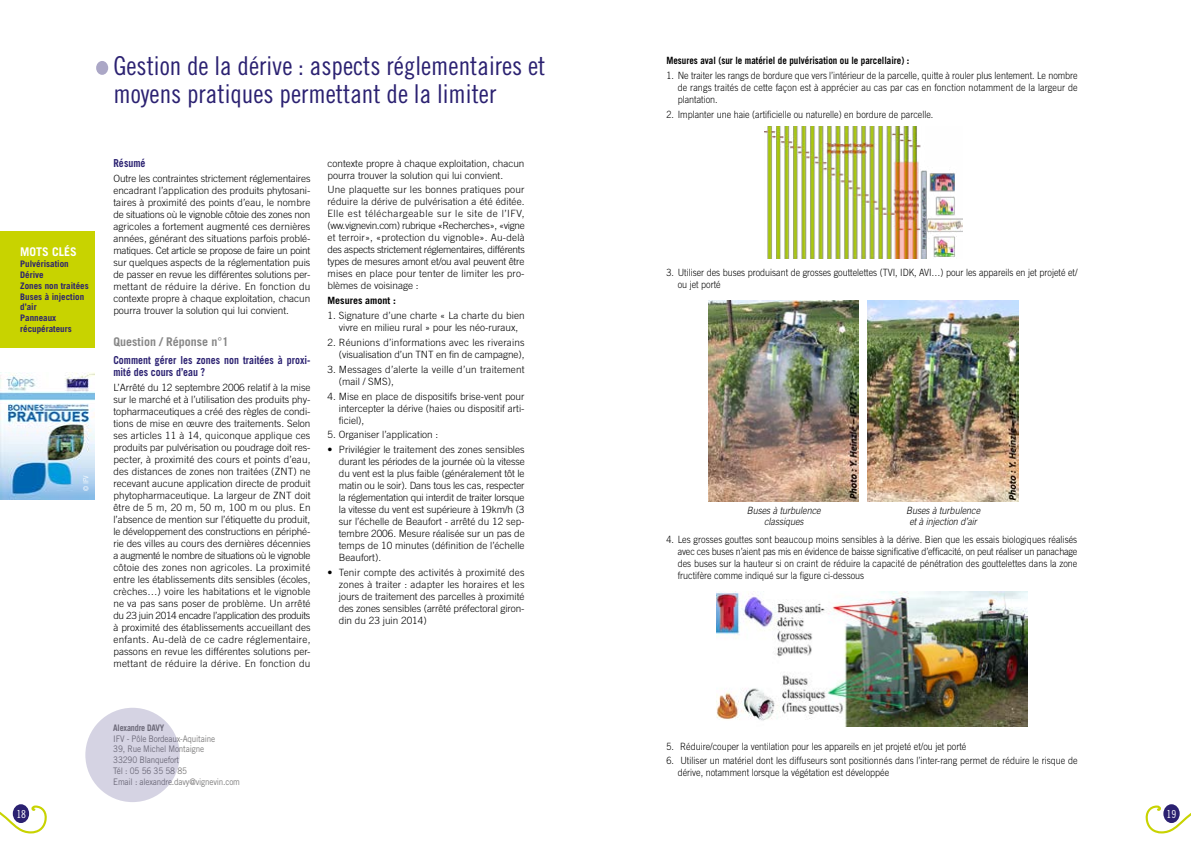
<style>
.page{position:relative;width:1191px;height:842px;background:#fff}
.page>*{position:absolute;margin:0;border:0;box-sizing:border-box;transform-origin:0 0}
.t1{font:26px/28px "Trade Gothic LT Std Cn 18";color:#2b2171}
.t2{font:700 12px "Trade Gothic LT Std";color:#878787}
.t3{font:700 12px "Trade Gothic LT Std";color:#fff}
.t4{font:700 11px/12px "Trade Gothic LT Std";color:#2b2171;scale:.9 1}
.t5{font:11px "Trade Gothic LT Std Cn 18";color:#fff}
.t6{font:300 10px/12px "Trade Gothic LT Std";color:#000;text-align:justify}
.t7{font:300 10px/12px "Trade Gothic LT Std";color:#000;text-align:justify;scale:.9 1}
.t8{font:300 10px/12px "Trade Gothic LT Std";letter-spacing:.02em;color:#000;text-align:right}
.t9{font:italic 300 10px/10.8px "Trade Gothic LT Std";color:#000;text-align:center;scale:.9 1}
.t10{font:700 10px "Trade Gothic LT Std";color:#000;scale:.9 1}
.t11{font:700 10px "Trade Gothic LT Std";color:#000}
.t12{font:9px/10.8px "Trade Gothic LT Std";letter-spacing:-.02em;color:#7c7b7b;scale:.9 1}
.t13{font:700 9px/10.8px "Trade Gothic LT Std";color:#2b2171}
.t14{font:700 9px "Trade Gothic LT Std";letter-spacing:-.02em;color:#7c7b7b;scale:.9 1}
.t15{font:7px "Trade Gothic LT Std";color:#fff;scale:.9 1}
</style>
<div class="page">
<svg style="left:0;top:804px;width:47px;height:30px"></svg>
<svg style="left:1145px;top:804px;width:46px;height:30px"></svg>
<svg style="left:96px;top:61px;width:12px;height:14px"></svg>
<div style="left:0;top:232px;width:94px;height:116px;background:#c8d300"></div>
<img style="left:0;top:373px;width:94px;height:127px">
<img style="left:765px;top:127px;width:197px;height:131px">
<img style="left:709px;top:300px;width:149px;height:201px">
<img style="left:868px;top:300px;width:150px;height:201px">
<img style="left:716px;top:592px;width:311px;height:135px">
<div style="left:85px;top:708px;width:95px;height:94px;background:#d5d3e3;border-radius:50%"></div>
<p class="t3" style="left:20px;top:245px;width:58px">MOTS CLÉS</p>
<p class="t13" style="left:20px;top:258px;width:70px">Pulvérisation<br>Dérive<br>Zones non traitées<br>Buses à injection d’air<br>Panneaux récupérateurs</p>
<p class="t15" style="left:82px;top:491px;width:19px;rotate:-90deg">© IFV</p>
<h1 class="t1" style="left:113px;top:52px;width:433px">Gestion de la dérive : aspects réglementaires et moyens pratiques permettant de la limiter</h1>
<p class="t4" style="left:113px;top:157px;width:37px">Résumé</p>
<p class="t6" style="left:113px;top:172px;width:199px">Outre les contraintes strictement réglementaires encadrant l’application des produits phytosani&shy;taires à proximité des points d’eau, le nombre de situations où le vignoble côtoie des zones non agricoles a fortement augmenté ces dernières années, générant des situations parfois problé&shy;matiques. Cet article se propose de faire un point sur quelques aspects de la réglementation puis de passer en revue les différentes solutions per&shy;mettant de réduire la dérive. En fonction du contexte propre à chaque exploitation, chacun pourra trouver la solution qui lui convient.</p>
<p class="t2" style="left:113px;top:335px;width:117px">Question / Réponse n°1</p>
<p class="t4" style="left:113px;top:354px;width:220px">Comment gérer les zones non traitées à proxi&shy;mité des cours d’eau ?</p>
<p class="t6" style="left:113px;top:381px;width:199px">L’Arrêté du 12 septembre 2006 relatif à la mise sur le marché et à l’utilisation des produits phy&shy;topharmaceutiques a créé des règles de condi&shy;tions de mise en œuvre des traitements. Selon ses articles 11 à 14, quiconque applique ces produits par pulvérisation ou poudrage doit res&shy;pecter, à proximité des cours et points d’eau, des distances de zones non traitées (ZNT) ne recevant aucune application directe de produit phytopharmaceutique. La largeur de ZNT doit être de 5 m, 20 m, 50 m, 100 m ou plus. En l’absence de mention sur l’étiquette du produit, le développement des constructions en périphé&shy;rie des villes au cours des dernières décennies a augmenté le nombre de situations où le vignoble côtoie des zones non agricoles. La proximité entre les établissements dits sensibles (écoles, crèches…) voire les habitations et le vignoble ne va pas sans poser de problème. Un arrêté du 23 juin 2014 encadre l’application des produits à proximité des établissements accueillant des enfants. Au-delà de ce cadre réglementaire, passons en revue les différentes solutions per&shy;mettant de réduire la dérive. En fonction du</p>
<p class="t6" style="left:327px;top:157px;width:198px">contexte propre à chaque exploitation, chacun pourra trouver la solution qui lui convient.</p>
<p class="t6" style="left:327px;top:184px;width:199px;text-align:left">Une plaquette sur les bonnes pratiques pour réduire la dérive de pulvérisation a été éditée.<br>Elle est téléchargeable sur le site de l’IFV, (ww.vignevin.com) rubrique «Recherches», «vigne et terroir», «protection du vignoble». Au-delà des aspects strictement réglementaires, différents types de mesures amont et/ou aval peuvent être mises en place pour tenter de limiter les pro&shy;blèmes de voisinage :</p>
<p class="t11" style="left:327px;top:295px;width:70px">Mesures amont :</p>
<p class="t6" style="left:327px;top:309px;width:199px;text-align:center">1. Signature d’une charte « La charte du bien vivre en milieu rural » pour les néo-ruraux,</p>
<p class="t8" style="left:327px;top:336px;width:199px">2. Réunions d’informations avec les riverains (visualisation d’un TNT en fin de campagne),</p>
<p class="t8" style="left:339px;top:363px;width:187px;text-align:left;text-indent:-11px">3. Messages d’alerte la veille d’un traitement (mail / SMS),</p>
<p class="t6" style="left:339px;top:390px;width:187px;text-indent:-11px">4. Mise en place de dispositifs brise-vent pour intercepter la dérive (haies ou dispositif arti&shy;ficiel),</p>
<p class="t6" style="left:327px;top:429px;width:112px">5. Organiser l’application :</p>
<p class="t6" style="left:339px;top:444px;width:187px;text-indent:-11px">• Privilégier le traitement des zones sensibles durant les périodes de la journée où la vitesse du vent est la plus faible (généralement tôt le matin ou le soir). Dans tous les cas, respecter la réglementation qui interdit de traiter lorsque la vitesse du vent est supérieure à 19km/h (3 sur l’échelle de Beaufort - arrêté du 12 sep&shy;tembre 2006. Mesure réalisée sur un pas de temps de 10 minutes (définition de l’échelle Beaufort).</p>
<p class="t6" style="left:339px;top:566px;width:187px;text-indent:-11px">• Tenir compte des activités à proximité des zones à traiter : adapter les horaires et les jours de traitement des parcelles à proximité des zones sensibles (arrêté préfectoral giron&shy;din du 23 juin 2014)</p>
<p class="t14" style="left:113px;top:722px;width:58px">Alexandre DAVY</p>
<p class="t12" style="left:113px;top:733px;width:142px">IFV - Pôle Bordeaux-Aquitaine<br>39, Rue Michel Montaigne<br>33290 Blanquefort<br>Tél : 05 56 35 58 85<br>Email : alexandre.davy@vignevin.com</p>
<p class="t10" style="left:666px;top:54px;width:271px">Mesures aval (sur le matériel de pulvérisation ou le parcellaire) :</p>
<p class="t7" style="left:677px;top:69px;width:446px;text-indent:-11px">1. Ne traiter les rangs de bordure que vers l’intérieur de la parcelle, quitte à rouler plus lentement. Le nombre de rangs traités de cette façon est à apprécier au cas par cas en fonction notamment de la largeur de plantation.</p>
<p class="t7" style="left:666px;top:108px;width:296px">2. Implanter une haie (artificielle ou naturelle) en bordure de parcelle.</p>
<p class="t7" style="left:677px;top:267px;width:446px;text-indent:-11px">3. Utiliser des buses produisant de grosses gouttelettes (TVI, IDK, AVI…) pour les appareils en jet projeté et/ ou jet porté</p>
<p class="t9" style="left:746px;top:505px;width:84px">Buses à turbulence classiques</p>
<p class="t9" style="left:906px;top:505px;width:84px">Buses à turbulence et à injection d’air</p>
<p class="t7" style="left:677px;top:534px;width:445px;text-indent:-11px">4. Les grosses gouttes sont beaucoup moins sensibles à la dérive. Bien que les essais biologiques réalisés avec ces buses n’aient pas mis en évidence de baisse significative d’efficacité, on peut réaliser un panachage des buses sur la hauteur si on craint de réduire la capacité de pénétration des gouttelettes dans la zone fructifère comme indiqué sur la figure ci-dessous</p>
<p class="t7" style="left:666px;top:740px;width:335px">5. Réduire/couper la ventilation pour les appareils en jet projeté et/ou jet porté</p>
<p class="t7" style="left:677px;top:754px;width:446px;text-indent:-11px">6. Utiliser un matériel dont les diffuseurs sont positionnés dans l’inter-rang permet de réduire le risque de dérive, notamment lorsque la végétation est développée</p>
<p class="t5" style="left:16px;top:807px;width:11px">18</p>
<p class="t5" style="left:1166px;top:807px;width:11px">19</p>
</div>
